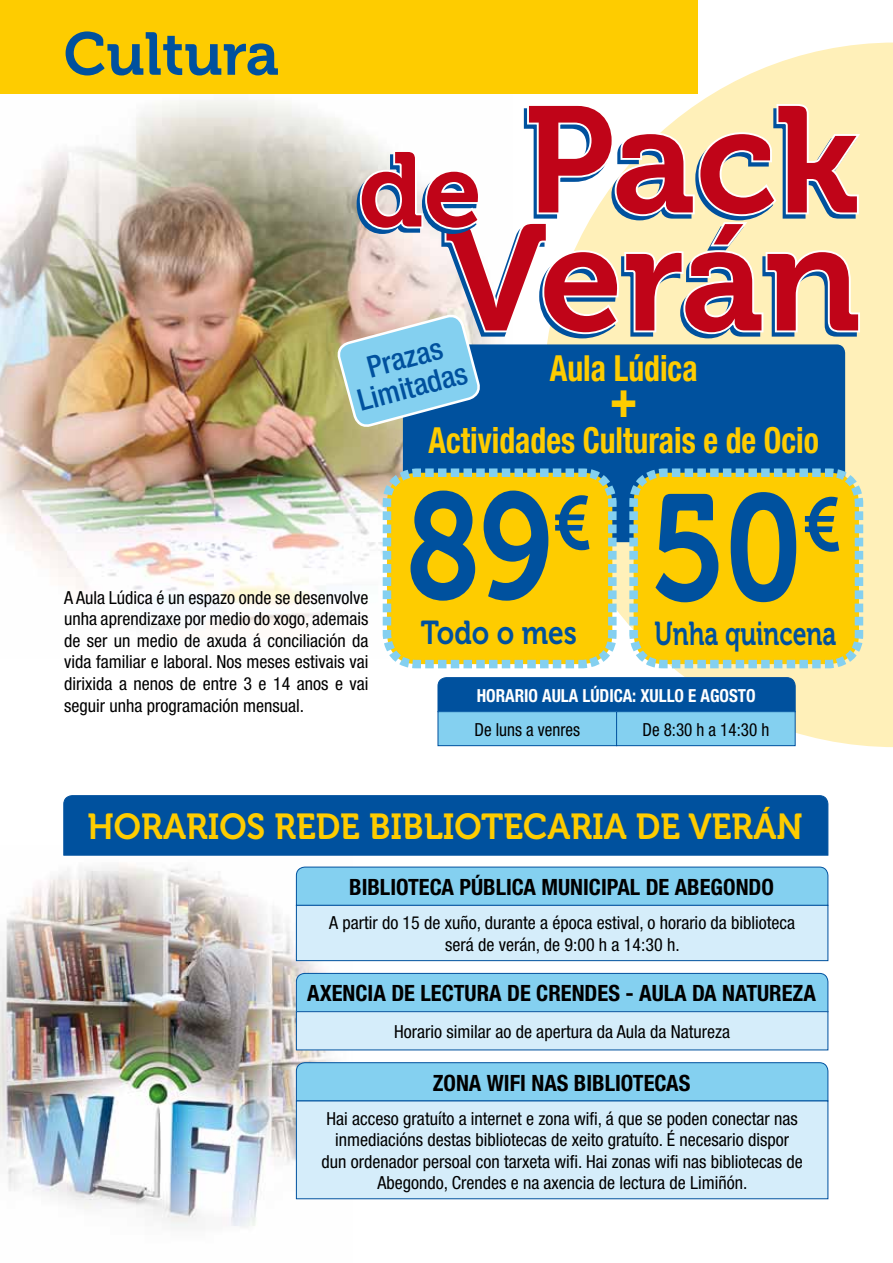
<style>
.page{position:relative;width:893px;height:1263px;background:#fff}
.page>*{position:absolute;margin:0;border:0;box-sizing:border-box;transform-origin:0 0}
.t1{font:150px "Museo 700";color:#00519e;scale:.85 1}
.t2{font:60px "Museo 700";color:#00519e}
.t3{font:700 condensed 52.5px "Helvetica Neue";color:#fecc00;scale:.88 1}
.t4{font:700 condensed 36px "Helvetica Neue";color:#fecc00;scale:.88 1}
.t5{font:36px "Museo 700";color:#fecc00;scale:.95 1}
.t6{font:33px "Museo 700";color:#00519e;scale:.75 1}
.t7{font:33px "Museo 700";color:#00519e;scale:.85 1}
.t8{font:500 condensed 30px/30px "Helvetica Neue";color:#00519e;text-align:center}
.t9{font:700 condensed 22.5px "Helvetica Neue";color:#000}
.t10{font:condensed 18px/21.6px "Helvetica Neue";color:#000;text-align:center}
.t11{font:700 condensed 18px "Helvetica Neue";color:#fff;scale:.95 1}
.t12{font:condensed 18px "Helvetica Neue";color:#000;scale:.95 1}
</style>
<div class="page">
<img style="left:0;top:864px;width:353px;height:364px">
<svg style="left:543px;top:43px;width:350px;height:704px;fill:#fff0b9"></svg>
<img style="left:0;top:100px;width:403px;height:529px">
<div style="left:0;top:0;width:697px;height:94px;background:#fecc00"></div>
<div style="left:403px;top:344px;width:442px;height:198px;background:#00519e;border-radius:9px"></div>
<svg style="left:378px;top:463px;width:490px;height:249px;background:#d1c043"></svg>
<div style="left:438px;top:712px;width:179px;height:34px;background:#84d0f0"></div>
<div style="left:438px;top:711px;width:179px;height:35px;border:1px solid #00519e"></div>
<div style="left:617px;top:712px;width:178px;height:34px;background:#84d0f0"></div>
<div style="left:616px;top:711px;width:180px;height:35px;border:1px solid #00519e"></div>
<svg style="left:336px;top:102px;width:528px;height:333px"></svg>
<div style="left:63px;top:795px;width:766px;height:61px;background:#00519e"></div>
<svg style="left:296px;top:866px;width:533px;height:40px;background:#81cced"></svg>
<div style="left:296px;top:972px;width:533px;height:40px;background:#84d0f0"></div>
<div style="left:296px;top:1062px;width:533px;height:40px;background:#84d0f0"></div>
<div style="left:296px;top:905px;width:532px;height:56px;background:#d5edfa"></div>
<div style="left:296px;top:905px;width:532px;height:56px;border:1px solid #00519e"></div>
<div style="left:296px;top:1012px;width:532px;height:38px;background:#d5edfa"></div>
<div style="left:296px;top:1011px;width:532px;height:39px;border:1px solid #00519e"></div>
<div style="left:296px;top:1101px;width:532px;height:98px;background:#d5edfa"></div>
<div style="left:296px;top:1100px;width:532px;height:99px;border:1px solid #00519e"></div>
<h2 class="t2" style="left:64px;top:21px;width:217px">Cultura</h2>
<h3 class="t8" style="left:347px;top:357px;width:114px;rotate:-15deg">Prazas<br>Limitadas</h3>
<h3 class="t4" style="left:550px;top:346px;width:169px">Aula Lúdica</h3>
<h3 class="t3" style="left:610px;top:366px;width:33px">+</h3>
<h3 class="t4" style="left:428px;top:418px;width:445px">Actividades Culturais e de Ocio</h3>
<h1 class="t1" style="left:406px;top:464px;width:514px">89<sup>€</sup> 50<sup>€</sup></h1>
<h3 class="t7" style="left:421px;top:614px;width:185px">Todo o mes</h3>
<h3 class="t6" style="left:654px;top:616px;width:244px">Unha quincena</h3>
<p class="t10" style="left:64px;top:586px;width:306px;text-align:justify">A Aula Lúdica é un espazo onde se desenvolve unha aprendizaxe por medio do xogo, ademais de ser un medio de axuda á conciliación da vida familiar e laboral. Nos meses estivais vai dirixida a nenos de entre 3 e 14 anos e vai seguir unha programación mensual.</p>
<p class="t11" style="left:477px;top:684px;width:295px">HORARIO AULA LÚDICA: XULLO E AGOSTO</p>
<p class="t12" style="left:475px;top:719px;width:112px">De luns a venres</p>
<p class="t12" style="left:642px;top:719px;width:135px">De 8:30 h a 14:30 h</p>
<h3 class="t5" style="left:88px;top:806px;width:755px">HORARIOS REDE BIBLIOTECARIA DE VERÁN</h3>
<p class="t9" style="left:349px;top:873px;width:426px">BIBLIOTECA PÚBLICA MUNICIPAL DE ABEGONDO</p>
<p class="t10" style="left:329px;top:912px;width:468px">A partir do 15 de xuño, durante a época estival, o horario da biblioteca será de verán, de 9:00 h a 14:30 h.</p>
<p class="t9" style="left:307px;top:980px;width:510px">AXENCIA DE LECTURA DE CRENDES - AULA DA NATUREZA</p>
<p class="t10" style="left:394px;top:1020px;width:338px">Horario similar ao de apertura da Aula da Natureza</p>
<p class="t9" style="left:433px;top:1069px;width:259px">ZONA WIFI NAS BIBLIOTECAS</p>
<p class="t10" style="left:322px;top:1107px;width:482px">Hai acceso gratuíto a internet e zona wifi, á que se poden conectar nas inmediacións destas bibliotecas de xeito gratuíto. É necesario dispor dun ordenador persoal con tarxeta wifi. Hai zonas wifi nas bibliotecas de Abegondo, Crendes e na axencia de lectura de Limiñón.</p>
</div>
